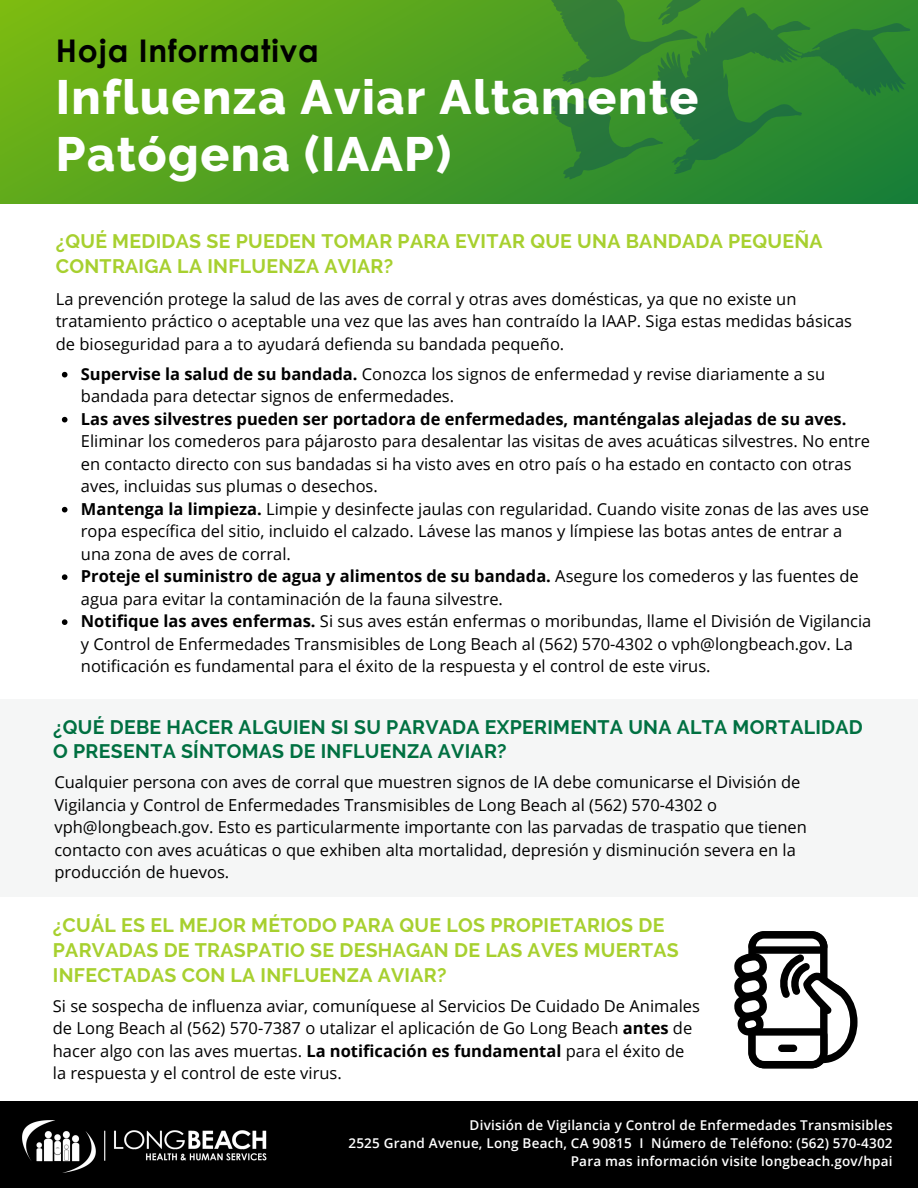
<style>
.page{position:relative;width:918px;height:1188px;background:#fff}
.page>*{position:absolute;margin:0;border:0;box-sizing:border-box;transform-origin:0 0}
.t1{font:800 48px/57.3px "Raleway";letter-spacing:.03em;color:#fff}
.t2{font:700 31.2px "Century Gothic";letter-spacing:.03em;color:#000}
.t3{font:700 19.5px/24.8px "Raleway";letter-spacing:.015em;color:#a7d02f}
.t4{font:700 19.5px/24.8px "Raleway";letter-spacing:.015em;color:#007041}
.t5{font:16.5px/22.5px "Open Sans";color:#000}
.t6{font:16.5px/22.5px "Open Sans";color:#000}
.t7{font:700 16.5px "Open Sans";color:#000}
.t8{font:600 13.5px/18px "Open Sans";letter-spacing:.015em;color:#fff;text-align:right}
.s1{font-weight:700}
</style>
<div class="page">
<div style="left:0;top:699px;width:918px;height:198px;background:#eff0f1"></div>
<svg style="left:62px;top:372px;width:6px;height:5px"></svg>
<svg style="left:62px;top:417px;width:6px;height:5px"></svg>
<svg style="left:62px;top:507px;width:6px;height:5px"></svg>
<svg style="left:62px;top:574px;width:6px;height:6px"></svg>
<svg style="left:62px;top:619px;width:6px;height:6px"></svg>
<svg style="left:734px;top:931px;width:124px;height:137px"></svg>
<svg style="left:0;top:0;width:918px;height:203px;background:#54a31f"></svg>
<svg style="left:544px;top:0;width:366px;height:180px;background:#2e8632"></svg>
<div style="left:0;top:1101px;width:918px;height:87px;background:#000"></div>
<img style="left:23px;top:1121px;width:244px;height:51px">
<h2 class="t2" style="left:56px;top:31px;width:265px">Hoja Informativa</h2>
<h1 class="t1" style="left:56px;top:68px;width:644px">Influenza Aviar Altamente<br>Patógena (IAAP)</h1>
<p class="t3" style="left:56px;top:229px;width:768px">¿QUÉ MEDIDAS SE PUEDEN TOMAR PARA EVITAR QUE UNA BANDADA PEQUEÑA<br>CONTRAIGA LA INFLUENZA AVIAR?</p>
<p class="t6" style="left:56px;top:287px;width:798px">La prevención protege la salud de las aves de corral y otras aves domésticas, ya que no existe un tratamiento práctico o aceptable una vez que las aves han contraído la IAAP. Siga estas medidas básicas de bioseguridad para a to ayudará defienda su bandada pequeño.</p>
<p class="t5" style="left:81px;top:362px;width:746px"><span class="s1">Supervise la salud de su bandada.</span> Conozca los signos de enfermedad y revise diariamente a su bandada para detectar signos de enfermedades.</p>
<p class="t7" style="left:81px;top:407px;width:767px">Las aves silvestres pueden ser portadora de enfermedades, manténgalas alejadas de su aves.</p>
<p class="t5" style="left:81px;top:430px;width:792px">Eliminar los comederos para pájarosto para desalentar las visitas de aves acuáticas silvestres. No entre en contacto directo con sus bandadas si ha visto aves en otro país o ha estado en contacto con otras aves, incluidas sus plumas o desechos.<br><span class="s1">Mantenga la limpieza.</span> Limpie y desinfecte jaulas con regularidad. Cuando visite zonas de las aves use ropa específica del sitio, incluido el calzado. Lávese las manos y límpiese las botas antes de entrar a una zona de aves de corral.<br><span class="s1">Proteje el suministro de agua y alimentos de su bandada.</span> Asegure los comederos y las fuentes de agua para evitar la contaminación de la fauna silvestre.<br><span class="s1">Notifique las aves enfermas.</span> Si sus aves están enfermas o moribundas, llame el División de Vigilancia y Control de Enfermedades Transmisibles de Long Beach al (562) 570-4302 o vph@longbeach.gov. La notificación es fundamental para el éxito de la respuesta y el control de este virus.</p>
<p class="t4" style="left:53px;top:714px;width:811px">¿QUÉ DEBE HACER ALGUIEN SI SU PARVADA EXPERIMENTA UNA ALTA MORTALIDAD<br>O PRESENTA SÍNTOMAS DE INFLUENZA AVIAR?</p>
<p class="t5" style="left:54px;top:771px;width:754px">Cualquier persona con aves de corral que muestren signos de IA debe comunicarse el División de Vigilancia y Control de Enfermedades Transmisibles de Long Beach al (562) 570-4302 o vph@longbeach.gov. Esto es particularmente importante con las parvadas de traspatio que tienen contacto con aves acuáticas o que exhiben alta mortalidad, depresión y disminución severa en la producción de huevos.</p>
<p class="t3" style="left:53px;top:913px;width:627px">¿CUÁL ES EL MEJOR MÉTODO PARA QUE LOS PROPIETARIOS DE<br>PARVADAS DE TRASPATIO SE DESHAGAN DE LAS AVES MUERTAS<br>INFECTADAS CON LA INFLUENZA AVIAR?</p>
<p class="t5" style="left:53px;top:994px;width:649px">Si se sospecha de influenza aviar, comuníquese al Servicios De Cuidado De Animales de Long Beach al (562) 570-7387 o utalizar el aplicación de Go Long Beach <span class="s1">antes</span> de hacer algo con las aves muertas. <span class="s1">La notificación es fundamental</span> para el éxito de la respuesta y el control de este virus.</p>
<p class="t8" style="left:348px;top:1115px;width:546px">División de Vigilancia y Control de Enfermedades Transmisibles<br>2525 Grand Avenue, Long Beach, CA 90815 I Número de Teléfono: (562) 570-4302<br>Para mas información visite longbeach.gov/hpai</p>
</div>
